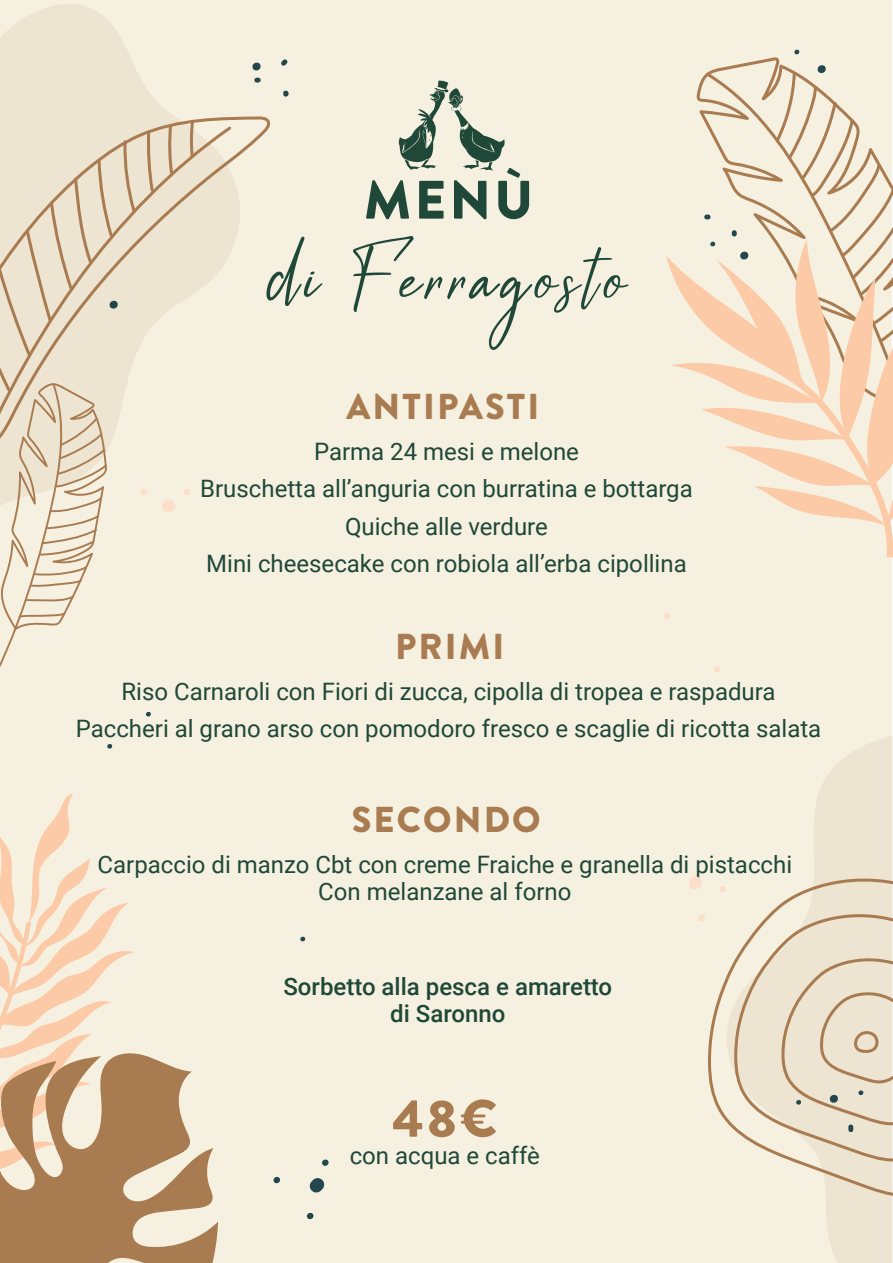
<style>
.page{position:relative;width:893px;height:1263px;background:#fff}
.page>*{position:absolute;margin:0;border:0;box-sizing:border-box;transform-origin:0 0}
.t1{font:105px "Black Pen";letter-spacing:.06em;color:#1f4838}
.t2{font:900 54px "Brandon Grotesque";color:#1f4838}
.t3{font:900 52.5px "Brandon Grotesque";color:#a97b50}
.t4{font:900 36px "Brandon Grotesque";letter-spacing:.06em;color:#a97b50}
.t5{font:24px/37.5px "Roboto";color:#1f4838;text-align:center}
.t6{font:500 24px/27px "Roboto";color:#1f4838;text-align:center}
</style>
<div class="page">
<div style="left:1px;top:0;width:891px;height:1263px;background:#f5f0e0"></div>
<svg style="left:398px;top:80px;width:107px;height:91px"></svg>
<svg style="left:814px;top:736px;width:79px;height:527px;fill:#ede4d1"></svg>
<svg style="left:708px;top:871px;width:185px;height:326px"></svg>
<svg style="left:0;top:4px;width:173px;height:112px;fill:#ede4d1"></svg>
<svg style="left:0;top:116px;width:271px;height:208px;fill:#ede4d1"></svg>
<svg style="left:168px;top:125px;width:5px;height:49px"></svg>
<svg style="left:190px;top:120px;width:4px;height:38px"></svg>
<svg style="left:0;top:793px;width:134px;height:258px"></svg>
<svg style="left:0;top:1051px;width:218px;height:212px;fill:#a97b50"></svg>
<svg style="left:252px;top:62px;width:9px;height:9px"></svg>
<svg style="left:281px;top:59px;width:6px;height:7px"></svg>
<svg style="left:254px;top:78px;width:7px;height:5px"></svg>
<svg style="left:283px;top:91px;width:6px;height:6px"></svg>
<svg style="left:671px;top:64px;width:222px;height:463px"></svg>
<svg style="left:794px;top:49px;width:5px;height:6px"></svg>
<svg style="left:107px;top:744px;width:5px;height:5px"></svg>
<svg style="left:300px;top:936px;width:5px;height:6px"></svg>
<svg style="left:734px;top:908px;width:159px;height:253px"></svg>
<svg style="left:689px;top:877px;width:13px;height:12px"></svg>
<svg style="left:310px;top:1178px;width:14px;height:14px"></svg>
<svg style="left:162px;top:500px;width:13px;height:12px"></svg>
<svg style="left:184px;top:489px;width:6px;height:6px"></svg>
<svg style="left:0;top:131px;width:154px;height:588px"></svg>
<svg style="left:719px;top:885px;width:7px;height:8px"></svg>
<svg style="left:698px;top:915px;width:7px;height:6px"></svg>
<svg style="left:663px;top:613px;width:7px;height:6px"></svg>
<svg style="left:714px;top:666px;width:6px;height:7px"></svg>
<svg style="left:322px;top:1159px;width:7px;height:7px"></svg>
<svg style="left:273px;top:1177px;width:7px;height:7px"></svg>
<svg style="left:307px;top:1212px;width:6px;height:8px"></svg>
<h2 class="t2" style="left:364px;top:162px;width:171px">MENÙ</h2>
<h1 class="t1" style="left:269px;top:232px;width:359px">di Ferragosto</h1>
<h3 class="t4" style="left:347px;top:381px;width:194px">ANTIPASTI</h3>
<p class="t5" style="left:200px;top:432px;width:494px">Parma 24 mesi e melone<br>Bruschetta all’anguria con burratina e bottarga Quiche alle verdure<br>Mini cheesecake con robiola all’erba cipollina</p>
<h3 class="t4" style="left:395px;top:621px;width:111px">PRIMI</h3>
<p class="t5" style="left:76px;top:671px;width:747px">Riso Carnaroli con Fiori di zucca, cipolla di tropea e raspadura<br>Paccheri al grano arso con pomodoro fresco e scaglie di ricotta salata</p>
<h3 class="t4" style="left:352px;top:794px;width:190px">SECONDO</h3>
<p class="t5" style="left:98px;top:850px;width:696px;line-height:27px">Carpaccio di manzo Cbt con creme Fraiche e granella di pistacchi<br>Con melanzane al forno</p>
<p class="t6" style="left:283px;top:972px;width:330px">Sorbetto alla pesca e amaretto di Saronno</p>
<h3 class="t3" style="left:392px;top:1081px;width:106px">48€</h3>
<p class="t5" style="left:350px;top:1136px;width:192px">con acqua e caffè</p>
</div>
